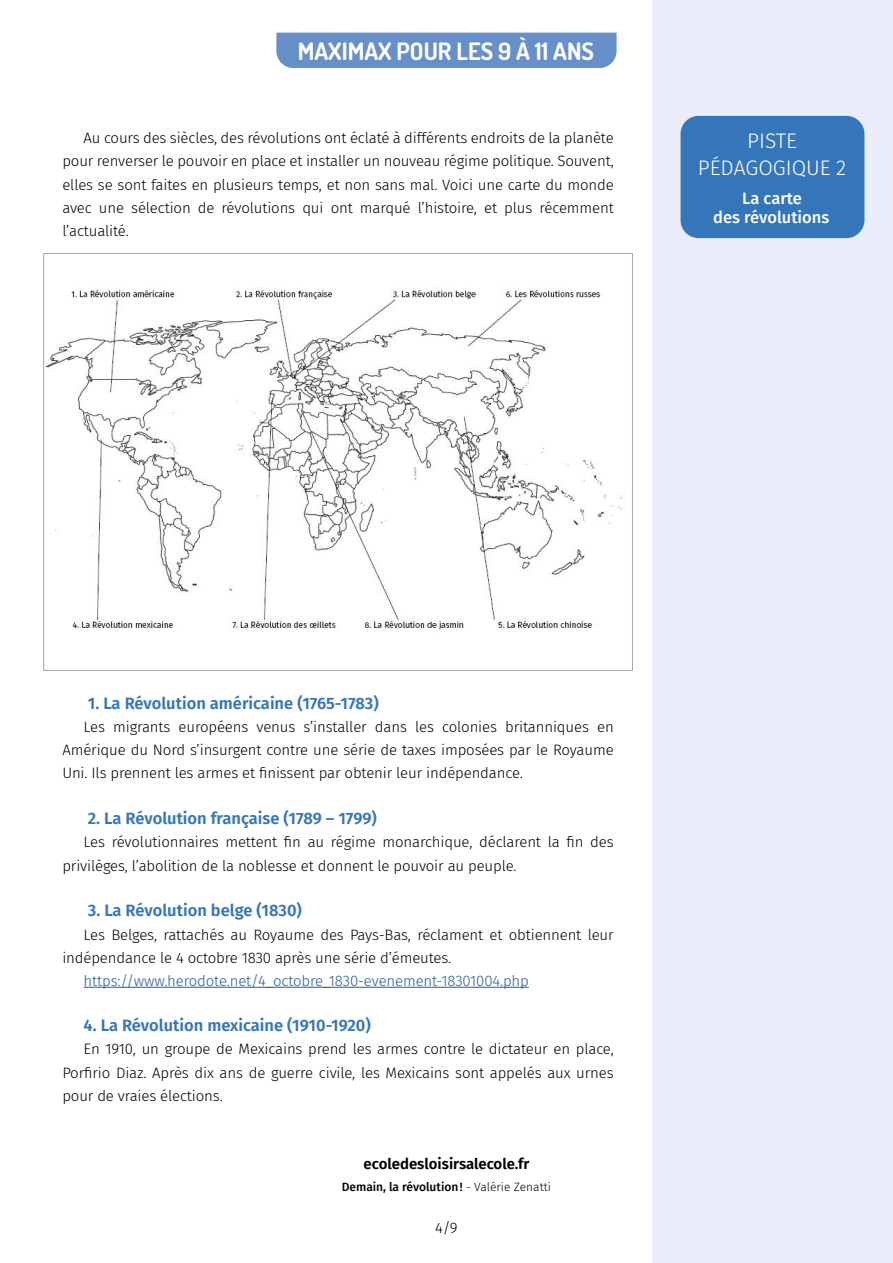
<style>
.page{position:relative;width:893px;height:1263px;background:#fff}
.page>*{position:absolute;margin:0;border:0;box-sizing:border-box;transform-origin:0 0}
.t1{font:700 24px "Dosis";color:#fff}
.t2{font:300 21px/27px "Fira Sans";color:#fff;text-align:center}
.t3{font:600 16.5px "Fira Sans";color:#3576bb}
.t4{font:500 16.5px/19.8px "Fira Sans";color:#fff;text-align:center}
.t5{font:300 15px/23.2px "Fira Sans";letter-spacing:-.01em;color:#000;text-align:justify}
.t6{font:300 15px "Fira Sans";letter-spacing:-.01em;color:#265b9b}
.t7{font:600 15px "Fira Sans";color:#000}
.t8{font:500 12px "Fira Sans";color:#000}
.s1{font-weight:300}
</style>
<div class="page">
<div style="left:652px;top:0;width:241px;height:1263px;background:#eaedf9"></div>
<div style="left:276px;top:33px;width:341px;height:35px;background:#678fca"></div>
<hr style="left:84px;top:987px;width:445px;height:1px;background:#265b9b">
<div style="left:680px;top:116px;width:184px;height:122px;background:#3576bb;border-radius:18px"></div>
<img style="left:45px;top:287px;width:578px;height:343px">
<h1 class="t1" style="left:298px;top:35px;width:298px">MAXIMAX POUR LES 9 À 11 ANS</h1>
<p class="t5" style="left:62px;top:126px;width:553px;text-indent:21px">Au cours des siècles, des révolutions ont éclaté à différents endroits de la planète pour renverser le pouvoir en place et installer un nouveau régime politique. Souvent, elles se sont faites en plusieurs temps, et non sans mal. Voici une carte du monde avec une sélection de révolutions qui ont marqué l’histoire, et plus récemment l’actualité.</p>
<h2 class="t2" style="left:698px;top:127px;width:150px">PISTE<br>PÉDAGOGIQUE 2</h2>
<p class="t4" style="left:713px;top:187px;width:118px">La carte<br>des révolutions</p>
<p class="t3" style="left:88px;top:689px;width:292px">1. La Révolution américaine (1765-1783)</p>
<p class="t5" style="left:62px;top:715px;width:553px;text-indent:21px">Les migrants européens venus s’installer dans les colonies britanniques en Amérique du Nord s’insurgent contre une série de taxes imposées par le Royaume Uni. Ils prennent les armes et finissent par obtenir leur indépendance.</p>
<p class="t3" style="left:88px;top:805px;width:291px">2. La Révolution française (1789 – 1799)</p>
<p class="t5" style="left:62px;top:830px;width:553px;text-indent:21px">Les révolutionnaires mettent fin au régime monarchique, déclarent la fin des privilèges, l’abolition de la noblesse et donnent le pouvoir au peuple.</p>
<p class="t3" style="left:88px;top:897px;width:216px">3. La Révolution belge (1830)</p>
<p class="t5" style="left:62px;top:923px;width:553px;text-indent:21px">Les Belges, rattachés au Royaume des Pays-Bas, réclament et obtiennent leur indépendance le 4 octobre 1830 après une série d’émeutes.</p>
<p class="t6" style="left:84px;top:970px;width:447px">https://www.herodote.net/4_octobre_1830-evenement-18301004.php</p>
<p class="t3" style="left:84px;top:1012px;width:289px">4. La Révolution mexicaine (1910-1920)</p>
<p class="t5" style="left:62px;top:1037px;width:553px;text-indent:21px">En 1910, un groupe de Mexicains prend les armes contre le dictateur en place, Porfirio Diaz. Après dix ans de guerre civile, les Mexicains sont appelés aux urnes pour de vraies élections.</p>
<p class="t7" style="left:364px;top:1151px;width:167px">ecoledesloisirsalecole.fr</p>
<p class="t8" style="left:342px;top:1177px;width:211px">Demain, la révolution! <span class="s1">- Valérie Zenatti</span></p>
<p class="t5" style="left:435px;top:1216px;width:24px">4/9</p>
</div>
